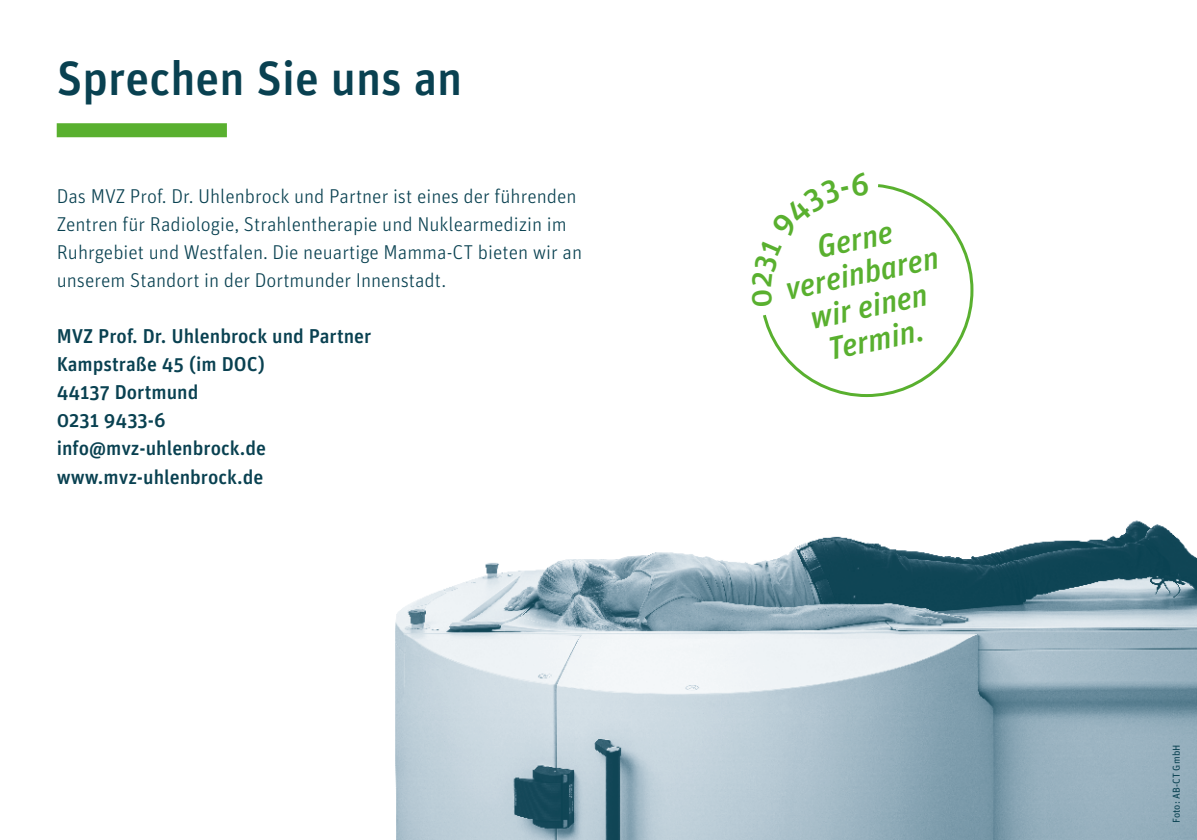
<style>
.page{position:relative;width:1197px;height:840px;background:#fff}
.page>*{position:absolute;margin:0;border:0;box-sizing:border-box;transform-origin:0 0}
.t1{font:500 48px "Unit Pro";color:#094151}
.t2{font:italic 500 32px/34px "Unit Pro";color:#59b02f;text-align:center}
.t3{font:300 20px/28px "Unit Pro";color:#094151}
.t4{font:500 20px/28px "Unit Pro";color:#094151}
.t5{font:10px "Unit Pro";letter-spacing:.01em;color:#094151}
</style>
<div class="page">
<div style="left:57px;top:123px;width:170px;height:14px;background:#59b02f"></div>
<img style="left:395px;top:520px;width:801px;height:319px">
<h1 class="t1" style="left:57px;top:44px;width:407px">Sprechen Sie uns an</h1>
<p class="t3" style="left:57px;top:182px;width:527px">Das MVZ Prof. Dr. Uhlenbrock und Partner ist eines der führenden Zentren für Radiologie, Strahlentherapie und Nuklearmedizin im Ruhrgebiet und Westfalen. Die neuartige Mamma-CT bieten wir an unserem Standort in der Dortmunder Innenstadt.</p>
<p class="t4" style="left:57px;top:321px;width:316px">MVZ Prof. Dr. Uhlenbrock und Partner<br>Kampstraße 45 (im DOC)<br>44137 Dortmund<br>0231 9433-6 info@mvz-uhlenbrock.de www.mvz-uhlenbrock.de</p>
<h2 class="t2" style="left:774px;top:237px;width:158px;rotate:-12deg">Gerne vereinbaren wir einen<br>Termin.</h2>
<p class="t5" style="left:1169px;top:822px;width:80px;rotate:-90deg">Foto: AB-CT GmbH</p>
</div>
